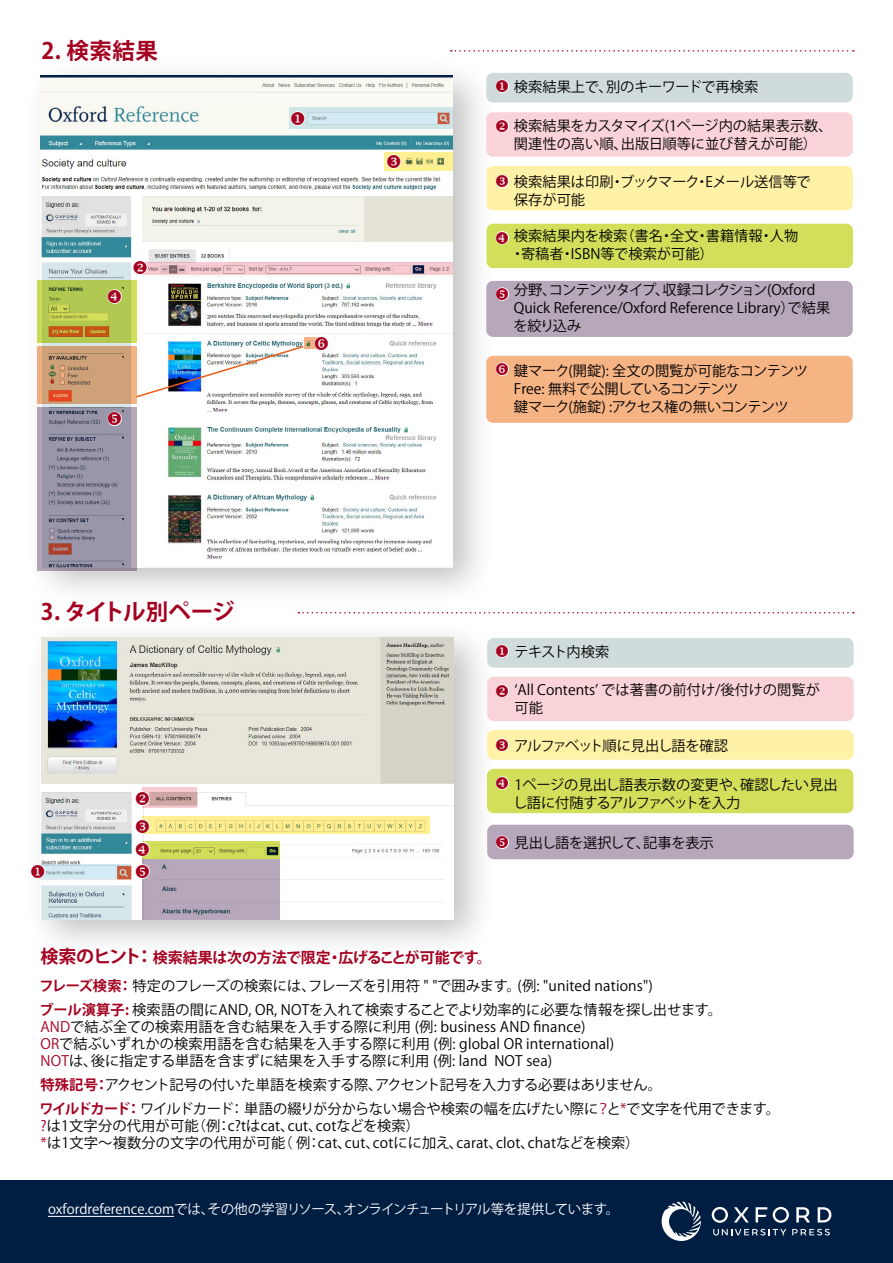
<style>
.page{position:relative;width:893px;height:1263px;background:#fff}
.page>*{position:absolute;margin:0;border:0;box-sizing:border-box;transform-origin:0 0}
.t1{font:700 22.5px "Koz Go Pr 6 N";letter-spacing:-.05em;color:#a40020}
.t2{font:700 22.5px "Koz Go Pr 6 N";color:#a40020}
.t3{font:700 15px "Koz Go Pr 6 N";letter-spacing:-.015em;color:#a40020}
.t4{font:14.25px/18px "Koz Go Pr 6 N";color:#000}
.t5{font:14.25px/18px "Koz Go Pr 6 N";letter-spacing:-.03em;color:#000}
.t6{font:14.25px "Koz Go Pr 6 N";letter-spacing:-.07em;color:#000}
.t7{font:14.25px "Koz Go Pr 6 N";letter-spacing:-.02em;color:#000}
.t8{font:14.25px "Koz Go Pr 6 N";letter-spacing:-.05em;color:#000}
.t9{font:13.5px "Koz Go Pr 6 N";letter-spacing:-.02em;color:#fff}
.s1{font-size:18px}
.s2{font-weight:700;color:#a40020}
.s3{color:#a40020}
</style>
<div class="page">
<div style="left:24px;top:55px;width:472px;height:553px;background:#000;opacity:.25"></div>
<img style="left:40px;top:75px;width:413px;height:492px">
<div style="left:24px;top:618px;width:473px;height:343px;background:#000;opacity:.25"></div>
<img style="left:41px;top:638px;width:412px;height:282px">
<div style="left:487px;top:825px;width:367px;height:34px;background:#b7a7ba;border-radius:7px"></div>
<div style="left:487px;top:638px;width:367px;height:30px;background:#d0dcdc;border-radius:7px"></div>
<div style="left:487px;top:677px;width:367px;height:44px;background:#f9d3d8;border-radius:7px"></div>
<div style="left:487px;top:730px;width:367px;height:30px;background:#fff2a6;border-radius:7px"></div>
<div style="left:487px;top:769px;width:366px;height:44px;background:#d2df5a;border-radius:7px"></div>
<div style="left:486px;top:356px;width:367px;height:67px;background:#f6b384;border-radius:7px"></div>
<div style="left:486px;top:281px;width:367px;height:56px;background:#b7a7ba;border-radius:7px"></div>
<svg style="left:451px;top:50px;width:403px;height:2px"></svg>
<svg style="left:298px;top:612px;width:556px;height:1px"></svg>
<div style="left:486px;top:73px;width:367px;height:30px;background:#d0dcdc;border-radius:7px"></div>
<div style="left:486px;top:112px;width:367px;height:45px;background:#f9d3d8;border-radius:7px"></div>
<div style="left:486px;top:166px;width:367px;height:44px;background:#fff2a6;border-radius:7px"></div>
<div style="left:486px;top:224px;width:367px;height:44px;background:#d2df5a;border-radius:7px"></div>
<svg style="left:289px;top:107px;width:164px;height:22px;background:#cde1e6"></svg>
<svg style="left:147px;top:262px;width:306px;height:12px;background:#e1b9c0"></svg>
<svg style="left:385px;top:152px;width:68px;height:18px"></svg>
<svg style="left:37px;top:281px;width:99px;height:62px;background:#b5be4b"></svg>
<svg style="left:37px;top:407px;width:99px;height:164px;background:#958fa2"></svg>
<svg style="left:304px;top:337px;width:11px;height:12px"></svg>
<svg style="left:38px;top:864px;width:93px;height:15px"></svg>
<svg style="left:142px;top:787px;width:54px;height:21px"></svg>
<svg style="left:142px;top:816px;width:288px;height:17px;background:#f4e68c"></svg>
<svg style="left:142px;top:841px;width:138px;height:17px;background:#c2cf54"></svg>
<div style="left:142px;top:859px;width:138px;height:61px;background:#b7a7ba"></div>
<svg style="left:37px;top:347px;width:99px;height:57px;background:#cd9a72"></svg>
<img style="left:135px;top:345px;width:170px;height:54px">
<div style="left:0;top:1180px;width:893px;height:83px;background:#001d42"></div>
<hr style="left:48px;top:1216px;width:126px;height:1px;background:#fff">
<svg style="left:662px;top:1202px;width:39px;height:39px"></svg>
<svg style="left:734px;top:1207px;width:15px;height:15px"></svg>
<svg style="left:796px;top:1207px;width:14px;height:15px"></svg>
<svg style="left:818px;top:1207px;width:13px;height:15px"></svg>
<svg style="left:712px;top:1207px;width:16px;height:16px"></svg>
<svg style="left:773px;top:1207px;width:16px;height:16px"></svg>
<svg style="left:756px;top:1207px;width:11px;height:15px"></svg>
<svg style="left:713px;top:1229px;width:73px;height:6px"></svg>
<svg style="left:792px;top:1229px;width:38px;height:6px"></svg>
<svg style="left:387px;top:155px;width:13px;height:13px"></svg>
<svg style="left:108px;top:290px;width:13px;height:13px"></svg>
<svg style="left:108px;top:412px;width:13px;height:13px"></svg>
<svg style="left:315px;top:336px;width:13px;height:14px"></svg>
<svg style="left:136px;top:819px;width:13px;height:14px"></svg>
<svg style="left:136px;top:842px;width:13px;height:14px"></svg>
<svg style="left:136px;top:865px;width:8px;height:13px"></svg>
<svg style="left:291px;top:112px;width:13px;height:13px"></svg>
<svg style="left:134px;top:261px;width:13px;height:13px"></svg>
<svg style="left:31px;top:865px;width:13px;height:13px"></svg>
<svg style="left:136px;top:792px;width:13px;height:13px"></svg>
<h1 class="t2" style="left:41px;top:38px;width:118px">2. 検索結果</h1>
<h1 class="t1" style="left:41px;top:599px;width:195px">3. タイトル別ページ</h1>
<p class="t4" style="left:514px;top:79px;width:246px">検索結果上で、別のキーワードで再検索</p>
<p class="t4" style="left:514px;top:117px;width:320px">検索結果をカスタマイズ(1ページ内の結果表示数、関連性の高い順、出版日順等に並び替えが可能）</p>
<p class="t4" style="left:514px;top:173px;width:298px">検索結果は印刷・ブックマーク・Eメール送信等で保存が可能</p>
<p class="t4" style="left:510px;top:227px;width:289px">検索結果内を検索（書名・全文・書籍情報・人物・寄稿者・ISBN等で検索が可能）</p>
<p class="t4" style="left:514px;top:281px;width:318px">分野、コンテンツタイプ、収録コレクション(Oxford<br>Quick Reference/Oxford Reference Library）で結果を絞り込み</p>
<p class="t5" style="left:514px;top:362px;width:295px">鍵マーク(開錠): 全文の閲覧が可能なコンテンツ<br>Free: 無料で公開しているコンテンツ<br>鍵マーク(施錠) :アクセス権の無いコンテンツ</p>
<p class="t8" style="left:514px;top:643px;width:96px">テキスト内検索</p>
<p class="t4" style="left:515px;top:681px;width:307px">‘All Contents’ では著書の前付け/後付けの閲覧が可能</p>
<p class="t6" style="left:514px;top:738px;width:215px">アルファベット順に見出し語を確認</p>
<p class="t4" style="left:513px;top:776px;width:326px">1ページの見出し語表示数の変更や、確認したい見出し語に付随するアルファベットを入力</p>
<p class="t7" style="left:515px;top:835px;width:201px">見出し語を選択して、記事を表示</p>
<p class="t3" style="left:40px;top:949px;width:453px"><span class="s1">検索のヒント：</span> 検索結果は次の方法で限定・広げることが可能です。</p>
<p class="t4" style="left:40px;top:974px;width:684px;line-height:23.9px"><span class="s2">フレーズ検索：</span>特定のフレーズの検索には、フレーズを引用符 " "で囲みます。(例: "united nations")<br><span class="s2">ブール演算子:</span> 検索語の間にAND, OR, NOTを入れて検索することでより効率的に必要な情報を探し出せます。</p>
<p class="t4" style="left:41px;top:1018px;width:575px;line-height:17.1px"><span class="s3">AND</span>で結ぶ全ての検索用語を含む結果を入手する際に利用 (例: business AND finance)<br><span class="s3">OR</span>で結ぶいずれかの検索用語を含む結果を入手する際に利用 (例: global OR international)<br><span class="s3">NOT</span>は、後に指定する単語を含まずに結果を入手する際に利用 (例: land NOT sea)</p>
<p class="t4" style="left:40px;top:1073px;width:742px;line-height:23.9px"><span class="s2">特殊記号：</span>アクセント記号の付いた単語を検索する際、アクセント記号を入力する必要はありません。<br><span class="s2">ワイルドカード：</span> ワイルドカード： 単語の綴りが分からない場合や検索の幅を広げたい際に<span class="s3">？</span>と<span class="s3">*</span>で文字を代用できます。</p>
<p class="t4" style="left:41px;top:1117px;width:600px;line-height:17.1px"><span class="s3">?</span>は1文字分の代用が可能（例：c?tはcat、cut、cotなどを検索）<br><span class="s3">*</span>は1文字～複数分の文字の代用が可能（ 例：cat、cut、cotにに加え、carat、clot、chatなどを検索）</p>
<p class="t9" style="left:48px;top:1202px;width:573px">oxfordreference.comでは、その他の学習リソース、オンラインチュートリアル等を提供しています。</p>
</div>
